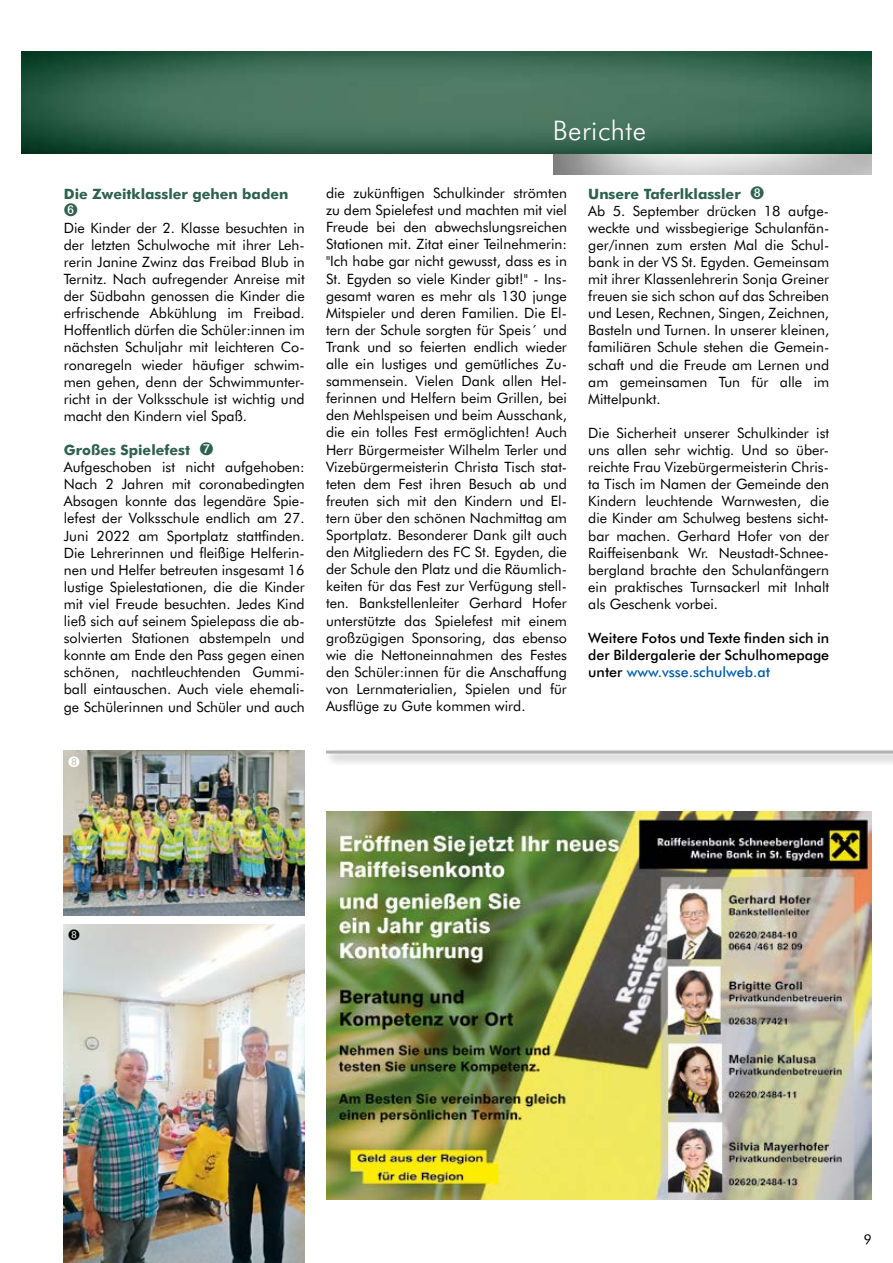
<style>
.page{position:relative;width:893px;height:1263px;background:#fff}
.page>*{position:absolute;margin:0;border:0;box-sizing:border-box;transform-origin:0 0}
.t1{font:300 27px "Futura BT";letter-spacing:.02em;color:#fff}
.t2{font:14.25px/17.1px "Futura BT";color:#000;text-align:justify}
.t3{font:500 14.25px/17.1px "Futura BT";color:#000;text-align:justify}
.t4{font:700 14.25px "Futura BT";color:#2e624d}
.t5{font:13.5px "Futura BT";color:#000}
.s1{font-weight:700;color:#2e624d}
.s2{color:#2e624d}
.s3{color:#005da9}
</style>
<div class="page">
<img style="left:553px;top:153px;width:319px;height:21px">
<img style="left:21px;top:51px;width:851px;height:102px">
<div style="left:323px;top:747px;width:570px;height:19px;background:#000;opacity:.4"></div>
<hr style="left:326px;top:750px;width:567px;height:3px;background:#b3b2b2">
<img style="left:326px;top:811px;width:546px;height:388px">
<img style="left:64px;top:750px;width:241px;height:166px">
<img style="left:64px;top:924px;width:241px;height:339px">
<svg style="left:69px;top:756px;width:10px;height:11px"></svg>
<svg style="left:69px;top:929px;width:10px;height:11px"></svg>
<p class="t4" style="left:64px;top:185px;width:226px">Die Zweitklassler gehen baden</p>
<p class="t2" style="left:64px;top:219px;width:242px">Die Kinder der 2. Klasse besuchten in der letzten Schulwoche mit ihrer Leh&shy;rerin Janine Zwinz das Freibad Blub in Ternitz. Nach aufregender Anreise mit der Südbahn genossen die Kinder die erfrischende Abkühlung im Freibad.<br>Hoffentlich dürfen die Schüler:innen im nächsten Schuljahr mit leichteren Co&shy;ronaregeln wieder häufiger schwim&shy;men gehen, denn der Schwimmunter&shy;richt in der Volksschule ist wichtig und macht den Kindern viel Spaß.</p>
<p class="t2" style="left:64px;top:441px;width:242px;text-align:left"><span class="s1">Großes Spielefest</span> <span class="s2">➐<br></span>Aufgeschoben ist nicht aufgehoben:<br>Nach 2 Jahren mit coronabedingten Absagen konnte das legendäre Spie&shy;lefest der Volksschule endlich am 27.<br>Juni 2022 am Sportplatz stattfinden.<br>Die Lehrerinnen und fleißige Helferin&shy;nen und Helfer betreuten insgesamt 16 lustige Spielestationen, die die Kinder mit viel Freude besuchten. Jedes Kind ließ sich auf seinem Spielepass die ab&shy;solvierten Stationen abstempeln und konnte am Ende den Pass gegen einen schönen, nachtleuchtenden Gummi&shy;ball eintauschen. Auch viele ehemali&shy;ge Schülerinnen und Schüler und auch</p>
<h1 class="t1" style="left:553px;top:114px;width:95px">Berichte</h1>
<p class="t2" style="left:326px;top:184px;width:242px">die zukünftigen Schulkinder strömten zu dem Spielefest und machten mit viel Freude bei den abwechslungsreichen Stationen mit. Zitat einer Teilnehmerin: "Ich habe gar nicht gewusst, dass es in St. Egyden so viele Kinder gibt!" - Ins&shy;gesamt waren es mehr als 130 junge Mitspieler und deren Familien. Die El&shy;tern der Schule sorgten für Speis´ und Trank und so feierten endlich wieder alle ein lustiges und gemütliches Zu&shy;sammensein. Vielen Dank allen Hel&shy;ferinnen und Helfern beim Grillen, bei den Mehlspeisen und beim Ausschank, die ein tolles Fest ermöglichten! Auch Herr Bürgermeister Wilhelm Terler und Vizebürgermeisterin Christa Tisch stat&shy;teten dem Fest ihren Besuch ab und freuten sich mit den Kindern und El&shy;tern über den schönen Nachmittag am Sportplatz. Besonderer Dank gilt auch den Mitgliedern des FC St. Egyden, die der Schule den Platz und die Räumlich&shy;keiten für das Fest zur Verfügung stell&shy;ten. Bankstellenleiter Gerhard Hofer unterstützte das Spielefest mit einem großzügigen Sponsoring, das ebenso wie die Nettoneinnahmen des Festes den Schüler:innen für die Anschaffung von Lernmaterialien, Spielen und für Ausflüge zu Gute kommen wird.</p>
<p class="t2" style="left:588px;top:185px;width:242px;text-align:left"><span class="s1">Unsere Taferlklassler</span> <span class="s2">➑<br></span>Ab 5. September drücken 18 aufge&shy;weckte und wissbegierige Schulanfän&shy;ger/innen zum ersten Mal die Schul&shy;bank in der VS St. Egyden. Gemeinsam mit ihrer Klassenlehrerin Sonja Greiner freuen sie sich schon auf das Schreiben und Lesen, Rechnen, Singen, Zeichnen, Basteln und Turnen. In unserer kleinen, familiären Schule stehen die Gemein&shy;schaft und die Freude am Lernen und am gemeinsamen Tun für alle im Mittelpunkt.</p>
<p class="t2" style="left:588px;top:424px;width:242px">Die Sicherheit unserer Schulkinder ist uns allen sehr wichtig. Und so über&shy;reichte Frau Vizebürgermeisterin Chris&shy;ta Tisch im Namen der Gemeinde den Kindern leuchtende Warnwesten, die die Kinder am Schulweg bestens sicht&shy;bar machen. Gerhard Hofer von der Raiffeisenbank Wr. Neustadt-Schnee&shy;bergland brachte den Schulanfängern ein praktisches Turnsackerl mit Inhalt als Geschenk vorbei.</p>
<p class="t3" style="left:588px;top:629px;width:242px">Weitere Fotos und Texte finden sich in der Bildergalerie der Schulhomepage unter <span class="s3">www.vsse.schulweb.at</span></p>
<p class="t5" style="left:864px;top:1230px;width:9px">9</p>
</div>
